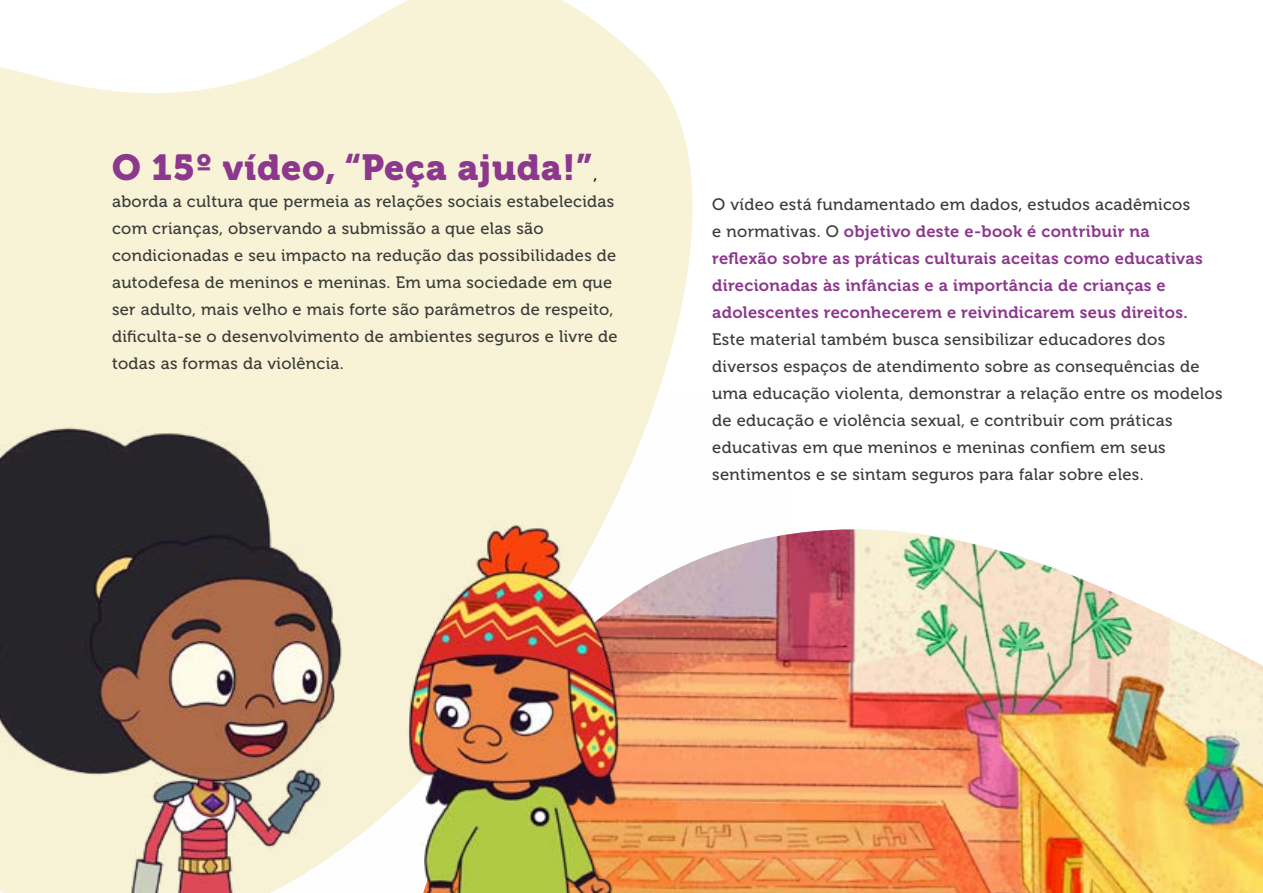
<style>
.page{position:relative;width:1263px;height:893px;background:#fff}
.page>*{position:absolute;margin:0;border:0;box-sizing:border-box;transform-origin:0 0}
.t1{font:36px "Museo 900";letter-spacing:.02em;color:#8c388d}
.t2{font:16.5px/27px "Museo 500";letter-spacing:.02em;color:#3c3c3b}
.t3{font:16.5px/27px "Museo 700";letter-spacing:.02em;color:#8c388d}
.s1{font-family:"Museo 500";font-size:16.5px;color:#000}
.s2{font-family:"Museo 500";color:#3c3c3b}
</style>
<div class="page">
<svg style="left:0;top:0;width:693px;height:394px;fill:#f8f3d6"></svg>
<div style="left:204px;top:260px;width:489px;height:134px;background:#f8f3d6"></div>
<img style="left:785px;top:529px;width:478px;height:364px">
<img style="left:0;top:394px;width:785px;height:499px">
<h1 class="t1" style="left:112px;top:147px;width:487px">O 15º vídeo, “Peça ajuda!”<span class="s1">,</span></h1>
<p class="t2" style="left:112px;top:188px;width:507px">aborda a cultura que permeia as relações sociais estabelecidas com crianças, observando a submissão a que elas são condicionadas e seu impacto na redução das possibilidades de autodefesa de meninos e meninas. Em uma sociedade em que ser adulto, mais velho e mais forte são parâmetros de respeito, dificulta-se o desenvolvimento de ambientes seguros e livre de todas as formas da violência.</p>
<p class="t2" style="left:712px;top:191px;width:479px">O vídeo está fundamentado em dados, estudos acadêmicos</p>
<p class="t3" style="left:712px;top:218px;width:492px"><span class="s2">e normativas. O</span> objetivo deste e-book é contribuir na reflexão sobre as práticas culturais aceitas como educativas direcionadas às infâncias e a importância de crianças e adolescentes reconhecerem e reivindicarem seus direitos.</p>
<p class="t2" style="left:712px;top:326px;width:512px">Este material também busca sensibilizar educadores dos diversos espaços de atendimento sobre as consequências de uma educação violenta, demonstrar a relação entre os modelos de educação e violência sexual, e contribuir com práticas educativas em que meninos e meninas confiem em seus sentimentos e se sintam seguros para falar sobre eles.</p>
</div>
